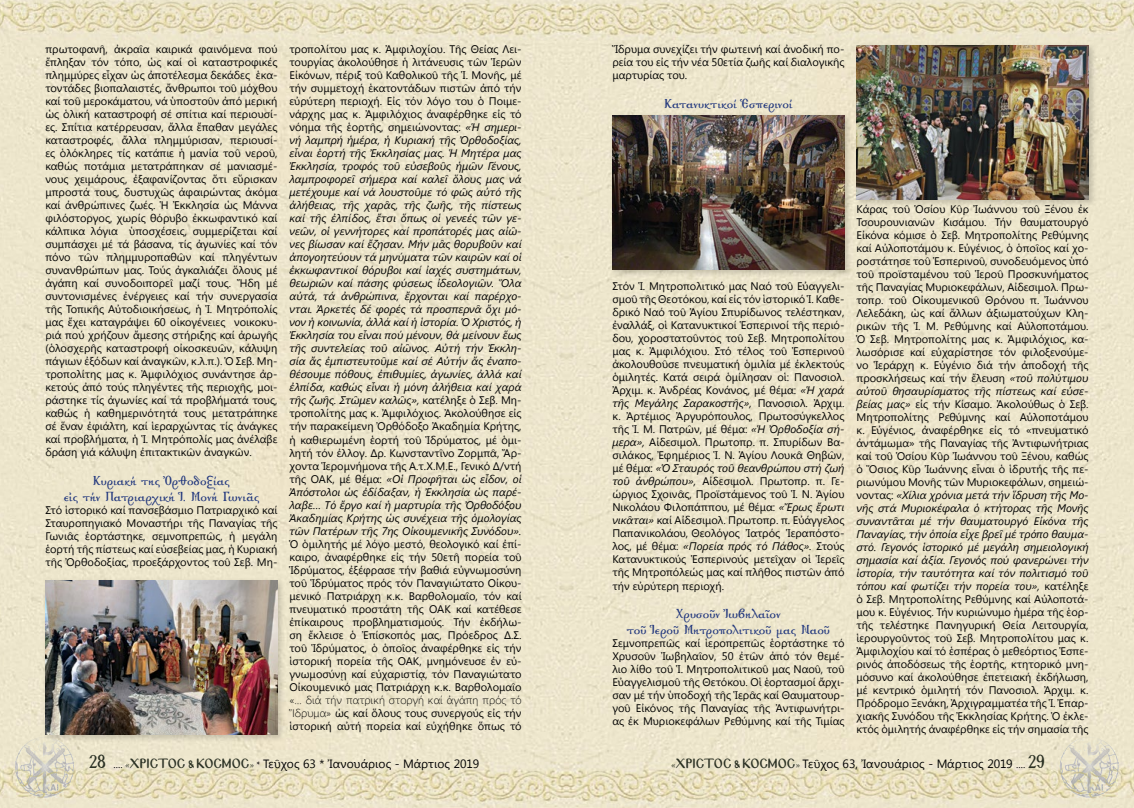
<style>
.page{position:relative;width:1134px;height:808px;background:#fff}
.page>*{position:absolute;margin:0;border:0;box-sizing:border-box;transform-origin:0 0}
.t1{font:700 14.4px/16px "Genesis";letter-spacing:.005em;color:#20367d;text-align:center;scale:.83 1}
.t2{font:12px "Segoe UI";letter-spacing:.005em;color:#000}
.t3{font:11px/13px "Segoe UI";color:#000;text-align:justify}
.t4{font:italic 11px/13px "Segoe UI";color:#000;text-align:justify}
.s1{font-style:normal}
.s2{font-weight:300}
.s3{font-style:italic}
.s4{font-family:"Ag Symeon UC";font-size:20px;color:#2a3023}
.s5{font-family:"Minion Pro";font-size:10px}
.s6{font-family:"Minion Pro";font-size:10px;color:#2a3023}
.s7{font-family:"Mg Byzantine UC Pol Normal";font-size:11.7px;color:#2a3023}
</style>
<div class="page">
<img style="left:0;top:0;width:1134px;height:735px">
<img style="left:0;top:735px;width:1134px;height:73px">
<div style="left:854px;top:43px;width:243px;height:165px;background:#000;opacity:.18"></div>
<img style="left:856px;top:45px;width:233px;height:155px">
<div style="left:610px;top:113px;width:243px;height:165px;background:#000;opacity:.18"></div>
<img style="left:612px;top:115px;width:232px;height:155px">
<div style="left:43px;top:577px;width:243px;height:165px;background:#000;opacity:.18"></div>
<img style="left:45px;top:580px;width:232px;height:154px">
<p class="t3" style="left:45px;top:42px;width:234px">πρωτοφανῆ, ἀκραῖα καιρικά φαινόμενα πού ἔπληξαν τόν τόπο, ὡς καί οἱ καταστροφικές πλημμύρες εἶχαν ὡς ἀποτέλεσμα δεκάδες ἑκα&shy;τοντάδες βιοπαλαιστές, ἄνθρωποι τοῦ μόχθου καί τοῦ μεροκάματου, νά ὑποστοῦν ἀπό μερική ὡς ὁλική καταστροφή σέ σπίτια καί περιουσί&shy;ες. Σπίτια κατέρρευσαν, ἄλλα ἔπαθαν μεγάλες καταστροφές, ἄλλα πλημμύρισαν, περιουσί&shy;ες ὁλόκληρες τίς κατάπιε ἡ μανία τοῦ νεροῦ, καθώς ποτάμια μετατράπηκαν σέ μανιασμέ&shy;νους χειμάρους, ἐξαφανίζοντας ὅτι εὕρισκαν μπροστά τους, δυστυχῶς ἀφαιρώντας ἀκόμα καί ἀνθρώπινες ζωές. Ἡ Ἐκκλησία ὡς Μάννα φιλόστοργος, χωρίς θόρυβο ἐκκωφαντικό καί κάλπικα λόγια ὑποσχέσεις, συμμερίζεται καί συμπάσχει μέ τά βάσανα, τίς ἀγωνίες καί τόν πόνο τῶν πλημμυροπαθῶν καί πληγέντων συνανθρώπων μας. Τούς ἀγκαλιάζει ὅλους μέ ἀγάπη καί συνοδοιπορεῖ μαζί τους. Ἤδη μέ συντονισμένες ἐνέργειες καί τήν συνεργασία τῆς Τοπικῆς Αὐτοδιοικήσεως, ἡ Ἱ. Μητρόπολίς μας ἔχει καταγράψει 60 οἰκογένειες νοικοκυ&shy;ριά πού χρήζουν ἄμεσης στήριξης καί ἀρωγῆς (ὁλοσχερῆς καταστροφή οἰκοσκευῶν, κάλυψη πάγιων ἐξόδων καί ἀναγκῶν, κ.λ.π.). Ὁ Σεβ. Μη&shy;τροπολίτης μας κ. Ἀμφιλόχιος συνάντησε ἀρ&shy;κετούς ἀπό τούς πληγέντες τῆς περιοχῆς, μοι&shy;ράστηκε τίς ἀγωνίες καί τά προβλήματά τους, καθώς ἡ καθημερινότητά τους μετατράπηκε σέ ἕναν ἐφιάλτη, καί ἱεραρχώντας τίς ἀνάγκες καί προβλήματα, ἡ Ἱ. Μητρόπολίς μας ἀνέλαβε δράση γιά κάλυψη ἐπιτακτικῶν ἀναγκῶν.</p>
<h1 class="t1" style="left:64px;top:474px;width:237px">Κυριακή της Ὀρθοδοξίας<br>εἰς τήν Πατριαρχική Ἱ. Μονή Γωνιᾶς</h1>
<p class="t3" style="left:45px;top:503px;width:234px">Στό ἱστορικό καί πανσεβάσμιο Πατριαρχικό καί Σταυροπηγιακό Μοναστήρι τῆς Παναγίας τῆς Γωνιᾶς ἑορτάστηκε, σεμνοπρεπῶς, ἡ μεγάλη ἑορτή τῆς πίστεως καί εὐσεβείας μας, ἡ Κυριακή τῆς Ὀρθοδοξίας, προεξάρχοντος τοῦ Σεβ. Μη-</p>
<p class="t4" style="left:289px;top:41px;width:234px"><span class="s1">τροπολίτου μας κ. Ἀμφιλοχίου. Τῆς Θείας Λει&shy;τουργίας ἀκολούθησε ἡ λιτάνευσις τῶν Ἱερῶν Εἰκόνων, πέριξ τοῦ Καθολικοῦ τῆς Ἱ. Μονῆς, μέ τήν συμμετοχή ἑκατοντάδων πιστῶν ἀπό τήν εὐρύτερη περιοχή. Εἰς τόν λόγο του ὁ Ποιμε&shy;νάρχης μας κ. Ἀμφιλόχιος ἀναφέρθηκε εἰς τό νόημα τῆς ἑορτῆς, σημειώνοντας:</span> «Ἡ σημερι&shy;νή λαμπρή ἡμέρα, ἡ Κυριακή τῆς Ὀρθοδοξίας, εἶναι ἑορτή τῆς Ἐκκλησίας μας. Ἡ Μητέρα μας Ἐκκλησία, τροφός τοῦ εὐσεβοῦς ἡμῶν Γένους, λαμπροφορεῖ σήμερα καί καλεῖ ὅλους μας νά μετέχουμε καί νά λουστοῦμε τό φῶς αὐτό τῆς ἀλήθειας, τῆς χαρᾶς, τῆς ζωῆς, τῆς πίστεως καί τῆς ἐλπίδος, ἔτσι ὅπως οἱ γενεές τῶν γε&shy;νεῶν, οἱ γεννήτορες καί προπάτορές μας αἰῶ&shy;νες βίωσαν καί ἔζησαν. Μήν μᾶς θορυβοῦν καί ἀπογοητεύουν τά μηνύματα τῶν καιρῶν καί οἱ ἐκκωφαντικοί θόρυβοι καί ἰαχές συστημάτων, θεωριῶν καί πάσης φύσεως ἰδεολογιῶν. Ὅλα αὐτά, τά ἀνθρώπινα, ἔρχονται καί παρέρχο&shy;νται. Ἀρκετές δέ φορές τά προσπερνᾶ ὄχι μό&shy;νον ἡ κοινωνία, ἀλλά καί ἡ ἱστορία. Ὁ Χριστός, ἡ Ἐκκλησία του εἶναι πού μένουν, θά μείνουν ἕως τῆς συντελείας τοῦ αἰῶνος. Αὐτή τήν Ἐκκλη&shy;σία ἄς ἐμπιστευτοῦμε καί σέ Αὐτήν ἄς ἐναπο&shy;θέσουμε πόθους, ἐπιθυμίες, ἀγωνίες, ἀλλά καί ἐλπίδα, καθώς εἶναι ἡ μόνη ἀλήθεια καί χαρά τῆς ζωῆς. Στῶμεν καλῶς», <span class="s1">κατέληξε ὁ Σεβ. Μη&shy;τροπολίτης μας κ. Ἀμφιλόχιος. Ἀκολούθησε εἰς τήν παρακείμενη Ὀρθόδοξο Ἀκαδημία Κρήτης, ἡ καθιερωμένη ἑορτή τοῦ Ἱδρύματος, μέ ὁμι&shy;λητή τόν ἐλλογ. Δρ. Κωνσταντῖνο Ζορμπᾶ, Ἄρ&shy;χοντα Ἱερομνήμονα τῆς Α.τ.Χ.Μ.Ε., Γενικό Δ/ντή τῆς ΟΑΚ, μέ θέμα:</span> «Οἱ Προφῆται ὡς εἶδον, οἱ Ἀπόστολοι ὡς ἐδίδαξαν, ἡ Ἐκκλησία ὡς παρέ&shy;λαβε… Τό ἔργο καί ἡ μαρτυρία τῆς Ὀρθοδόξου Ἀκαδημίας Κρήτης ὡς συνέχεια τῆς ὁμολογίας τῶν Πατέρων τῆς 7ης Οἰκουμενικῆς Συνόδου».</p>
<p class="t3" style="left:289px;top:537px;width:234px">Ὁ ὁμιλητής μέ λόγο μεστό, θεολογικό καί ἐπί&shy;καιρο, ἀναφέρθηκε εἰς τήν 50ετῆ πορεία τοῦ Ἱδρύματος, ἐξέφρασε τήν βαθιά εὐγνωμοσύνη τοῦ Ἱδρύματος πρός τόν Παναγιώτατο Οἰκου&shy;μενικό Πατριάρχη κ.κ. Βαρθολομαῖο, τόν καί πνευματικό προστάτη τῆς ΟΑΚ καί κατέθεσε ἐπίκαιρους προβληματισμούς. Τήν ἐκδήλω&shy;ση ἔκλεισε ὁ Ἐπίσκοπός μας, Πρόεδρος Δ.Σ. τοῦ Ἱδρύματος, ὁ ὁποῖος ἀναφέρθηκε εἰς τήν ἱστορική πορεία τῆς ΟΑΚ, μνημόνευσε ἐν εὐ&shy;γνωμοσύνῃ καί εὐχαριστίᾳ, τόν Παναγιώτατο Οἰκουμενικό μας Πατριάρχη κ.κ. Βαρθολομαῖο</p>
<p class="t3" style="left:289px;top:693px;width:234px"><span class="s2">«… διά τήν πατρική στοργή καί ἀγάπη πρός τό Ἵδρυμα»</span> ὡς καί ὅλους τους συνεργούς εἰς τήν ἱστορική αὐτή πορεία καί εὐχήθηκε ὅπως τό</p>
<p class="t3" style="left:612px;top:42px;width:234px">Ἵδρυμα συνεχίζει τήν φωτεινή καί ἀνοδική πο&shy;ρεία του εἰς τήν νέα 50ετία ζωῆς καί διαλογικῆς μαρτυρίας του.</p>
<h1 class="t1" style="left:664px;top:97px;width:156px">Κατανυκτικοί Ἑσπερινοί</h1>
<p class="t3" style="left:612px;top:279px;width:234px">Στόν Ἱ. Μητροπολιτικό μας Ναό τοῦ Εὐαγγελι&shy;σμοῦ τῆς Θεοτόκου, καί εἰς τόν ἱστορικό Ἱ. Καθε&shy;δρικό Ναό τοῦ Ἁγίου Σπυρίδωνος τελέστηκαν, ἐναλλάξ, οἱ Κατανυκτικοί Ἑσπερινοί τῆς περιό&shy;δου, χοροστατοῦντος τοῦ Σεβ. Μητροπολίτου μας κ. Ἀμφιλόχιου. Στό τέλος τοῦ Ἑσπερινοῦ ἀκολουθοῦσε πνευματική ὁμιλία μέ ἐκλεκτούς ὁμιλητές. Κατά σειρά ὁμίλησαν οἱ: Πανοσιολ.<br>Ἀρχιμ. κ. Ἀνδρέας Κονάνος, μέ θέμα: <span class="s3">«Ἡ χαρά τῆς Μεγάλης Σαρακοστῆς»,</span> Πανοσιολ. Ἀρχιμ. κ. Ἀρτέμιος Ἀργυρόπουλος, Πρωτοσύγκελλος τῆς Ἱ. Μ. Πατρῶν, μέ θέμα: <span class="s3">«Ἡ Ὀρθοδοξία σή&shy;μερα»,</span> Αἰδεσιμολ. Πρωτοπρ. π. Σπυρίδων Βα&shy;σιλάκος, Ἐφημέριος Ἱ. Ν. Ἁγίου Λουκᾶ Θηβῶν, μέ θέμα: <span class="s3">«Ὁ Σταυρός τοῦ θεανθρώπου στή ζωή τοῦ ἀνθρώπου»,</span> Αἰδεσιμολ. Πρωτοπρ. π. Γε&shy;ώργιος Σχοινᾶς, Προϊστάμενος τοῦ Ἱ. Ν. Ἁγίου Νικολάου Φιλοπάππου, μέ θέμα: <span class="s3">«Ἔρως ἔρωτι νικᾶται»</span> καί Αἰδεσιμολ. Πρωτοπρ. π. Εὐάγγελος Παπανικολάου, Θεολόγος Ἰατρός Ἱεραπόστο&shy;λος, μέ θέμα: <span class="s3">«Πορεία πρός τό Πάθος».</span> Στούς Κατανυκτικούς Ἑσπερινούς μετεῖχαν οἱ Ἱερεῖς τῆς Μητροπόλεώς μας καί πλῆθος πιστῶν ἀπό τήν εὐρύτερη περιοχή.</p>
<h1 class="t1" style="left:627px;top:607px;width:246px">Χρυσοῦν Ἰωβηλαῖον<br>τοῦ Ἱεροῦ Μητροπολιτικοῦ μας Ναοῦ</h1>
<p class="t3" style="left:612px;top:636px;width:234px">Σεμνοπρεπῶς καί ἱεροπρεπῶς ἑορτάστηκε τό Χρυσοῦν Ἰωβηλαῖον, 50 ἐτῶν ἀπό τόν θεμέ&shy;λιο λίθο τοῦ Ἱ. Μητροπολιτικοῦ μας Ναοῦ, τοῦ Εὐαγγελισμοῦ τῆς Θετόκου. Οἱ ἑορτασμοί ἄρχι&shy;σαν μέ τήν ὑποδοχή τῆς Ἱερᾶς καί Θαυματουρ&shy;γοῦ Εἰκόνος τῆς Παναγίας τῆς Ἀντιφωνήτρι&shy;ας ἐκ Μυριοκεφάλων Ρεθύμνης καί τῆς Τιμίας</p>
<p class="t3" style="left:856px;top:202px;width:234px">Κάρας τοῦ Ὁσίου Κῦρ Ἰωάννου τοῦ Ξένου ἐκ Τσουρουνιανῶν Κισάμου. Τήν θαυματουργό Εἰκόνα κόμισε ὁ Σεβ. Μητροπολίτης Ρεθύμνης καί Αὐλοποτάμου κ. Εὐγένιος, ὁ ὁποῖος καί χο&shy;ροστάτησε τοῦ Ἑσπερινοῦ, συνοδευόμενος ὑπό τοῦ προϊσταμένου τοῦ Ἱεροῦ Προσκυνήματος τῆς Παναγίας Μυριοκεφάλων, Αἰδεσιμολ. Πρω&shy;τοπρ. τοῦ Οἰκουμενικοῦ Θρόνου π. Ἰωάννου Λελεδάκη, ὡς καί ἄλλων ἀξιωματούχων Κλη&shy;ρικῶν τῆς Ἱ. Μ. Ρεθύμνης καί Αὐλοποτάμου.<br>Ὁ Σεβ. Μητροπολίτης μας κ. Ἀμφιλόχιος, κα&shy;λωσόρισε καί εὐχαρίστησε τόν φιλοξενούμε&shy;νο Ἱεράρχη κ. Εὐγένιο διά τήν ἀποδοχή τῆς προσκλήσεως καί τήν ἔλευση <span class="s3">«τοῦ πολύτιμου αὐτοῦ θησαυρίσματος τῆς πίστεως καί εὐσε&shy;βείας μας»</span> εἰς τήν Κίσαμο. Ἀκολούθως ὁ Σεβ.<br>Μητροπολίτης Ρεθύμνης καί Αὐλοποτάμου κ. Εὐγένιος, ἀναφέρθηκε εἰς τό «πνευματικό ἀντάμωμα» τῆς Παναγίας τῆς Ἀντιφωνήτριας καί τοῦ Ὁσίου Κῦρ Ἰωάννου τοῦ Ξένου, καθώς ὁ Ὅσιος Κῦρ Ἰωάννης εἶναι ὁ ἱδρυτής τῆς πε&shy;ριωνύμου Μονῆς τῶν Μυριοκεφάλων, σημειώ&shy;νοντας: <span class="s3">«Χίλια χρόνια μετά τήν ἵδρυση τῆς Μο&shy;νῆς στά Μυριοκέφαλα ὁ κτήτορας τῆς Μονῆς συναντᾶται μέ τήν θαυματουργό Εἰκόνα τῆς Παναγίας, τήν ὁποία εἶχε βρεῖ μέ τρόπο θαυμα&shy;στό. Γεγονός ἱστορικό μέ μεγάλη σημειολογική σημασία καί ἀξία. Γεγονός πού φανερώνει τήν ἱστορία, τήν ταυτότητα καί τόν πολιτισμό τοῦ τόπου καί φωτίζει τήν πορεία του»,</span> κατέληξε ὁ Σεβ. Μητροπολίτης Ρεθύμνης καί Αὐλοποτά&shy;μου κ. Εὐγένιος. Τήν κυριώνυμο ἡμέρα τῆς ἑορ&shy;τῆς τελέστηκε Πανηγυρική Θεία Λειτουργία, ἱερουργοῦντος τοῦ Σεβ. Μητροπολίτου μας κ.<br>Ἀμφιλοχίου καί τό ἑσπέρας ὁ μεθεόρτιος Ἑσπε&shy;ρινός ἀποδόσεως τῆς ἑορτῆς, κτητορικό μνη&shy;μόσυνο καί ἀκολούθησε ἐπετειακή ἐκδήλωση, μέ κεντρικό ὁμιλητή τόν Πανοσιολ. Ἀρχιμ. κ.<br>Πρόδρομο Ξενάκη, Ἀρχιγραμματέα τῆς Ἱ. Ἐπαρ&shy;χιακῆς Συνόδου τῆς Ἐκκλησίας Κρήτης. Ὁ ἐκλε&shy;κτός ὁμιλητής ἀναφέρθηκε εἰς τήν σημασία τῆς</p>
<p class="t2" style="left:89px;top:755px;width:392px"><span class="s4">28</span> <span class="s5">....</span> <span class="s6">«</span><span class="s7">ΧΡΙΣΤΟΣ &amp; ΚΟΣΜΟΣ</span><span class="s6">»</span> <span class="s5">*</span> Τεῦχος 63 * Ἰανουάριος - Μάρτιος 2019</p>
<p class="t2" style="left:671px;top:755px;width:375px"><span class="s6">«</span><span class="s7">ΧΡΙΣΤΟΣ &amp; ΚΟΣΜΟΣ</span><span class="s6">»</span> Τεῦχος 63, Ἰανουάριος - Μάρτιος 2019 <span class="s5">....</span> <span class="s4">29</span></p>
</div>
